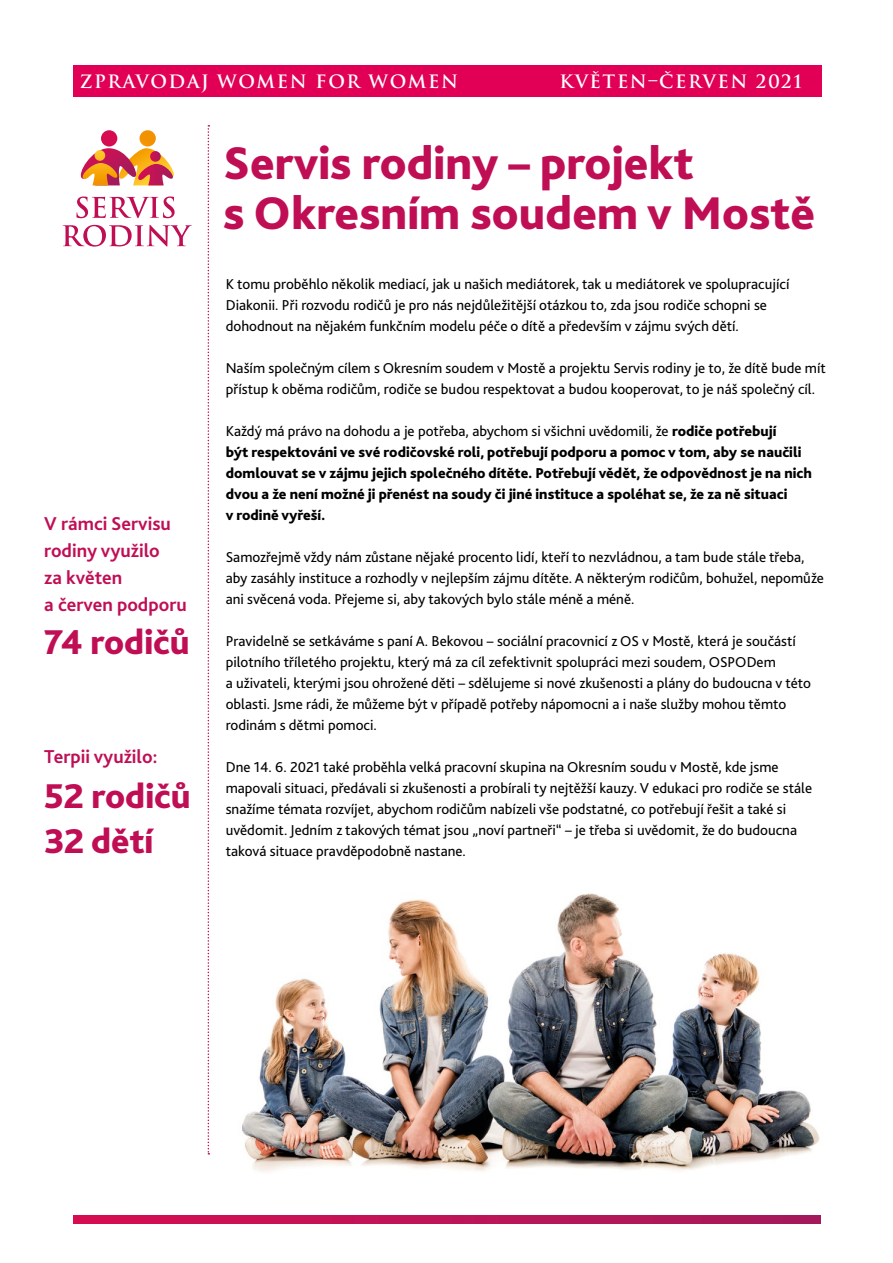
<style>
.page{position:relative;width:893px;height:1263px;background:#fff}
.page>*{position:absolute;margin:0;border:0;box-sizing:border-box;transform-origin:0 0}
.t1{font:800 48px/50.7px "Bliss 2";color:#c00e55}
.t2{font:800 36px/45px "Bliss 2";color:#c00e55}
.t3{font:700 19.5px/27px "Bliss 2";color:#c00e55}
.t4{font:700 18px "Trajan CE";letter-spacing:.09em;color:#fff}
.t5{font:15px/21px "Bliss 2";color:#000}
.t6{font:800 15px/21px "Bliss 2";color:#000}
.s1{font-weight:400}
</style>
<div class="page">
<img style="left:209px;top:893px;width:611px;height:279px">
<svg style="left:73px;top:1215px;width:748px;height:9px;background:#bc1456"></svg>
<svg style="left:208px;top:125px;width:1px;height:1029px"></svg>
<svg style="left:101px;top:130px;width:16px;height:17px"></svg>
<svg style="left:140px;top:130px;width:16px;height:17px"></svg>
<svg style="left:76px;top:196px;width:99px;height:22px"></svg>
<svg style="left:63px;top:225px;width:129px;height:22px"></svg>
<svg style="left:80px;top:148px;width:94px;height:37px"></svg>
<div style="left:73px;top:65px;width:748px;height:32px;background:#e20057"></div>
<p class="t4" style="left:80px;top:70px;width:380px">ZPRAVODAJ WOMEN FOR WOMEN</p>
<p class="t4" style="left:560px;top:70px;width:244px">KVĚTEN–ČERVEN 2021</p>
<h3 class="t3" style="left:44px;top:509px;width:144px">V rámci Servisu rodiny využilo<br>za květen<br>a červen podporu</h3>
<h2 class="t2" style="left:44px;top:619px;width:147px">74 rodičů</h2>
<h3 class="t3" style="left:44px;top:743px;width:115px">Terpii využilo:</h3>
<h2 class="t2" style="left:44px;top:773px;width:148px">52 rodičů<br>32 dětí</h2>
<h1 class="t1" style="left:223px;top:136px;width:593px">Servis rodiny – projekt<br>s Okresním soudem v Mostě</h1>
<p class="t5" style="left:226px;top:273px;width:565px">K tomu proběhlo několik mediací, jak u našich mediátorek, tak u mediátorek ve spolupracující<br>Diakonii. Při rozvodu rodičů je pro nás nejdůležitější otázkou to, zda jsou rodiče schopni se dohodnout na nějakém funkčním modelu péče o dítě a především v zájmu svých dětí.</p>
<p class="t5" style="left:226px;top:357px;width:602px">Naším společným cílem s Okresním soudem v Mostě a projektu Servis rodiny je to, že dítě bude mít přístup k oběma rodičům, rodiče se budou respektovat a budou kooperovat, to je náš společný cíl.</p>
<p class="t6" style="left:226px;top:420px;width:588px"><span class="s1">Každý má právo na dohodu a je potřeba, abychom si všichni uvědomili, že</span> rodiče potřebují<br>být respektováni ve své rodičovské roli, potřebují podporu a pomoc v tom, aby se naučili domlouvat se v zájmu jejich společného dítěte. Potřebují vědět, že odpovědnost je na nich dvou a že není možné ji přenést na soudy či jiné instituce a spoléhat se, že za ně situaci<br>v rodině vyřeší.</p>
<p class="t5" style="left:226px;top:546px;width:600px">Samozřejmě vždy nám zůstane nějaké procento lidí, kteří to nezvládnou, a tam bude stále třeba, aby zasáhly instituce a rozhodly v nejlepším zájmu dítěte. A některým rodičům, bohužel, nepomůže ani svěcená voda. Přejeme si, aby takových bylo stále méně a méně.</p>
<p class="t5" style="left:226px;top:630px;width:587px">Pravidelně se setkáváme s paní A. Bekovou – sociální pracovnicí z OS v Mostě, která je součástí pilotního tříletého projektu, který má za cíl zefektivnit spolupráci mezi soudem, OSPODem<br>a uživateli, kterými jsou ohrožené děti – sdělujeme si nové zkušenosti a plány do budoucna v této oblasti. Jsme rádi, že můžeme být v případě potřeby nápomocni a i naše služby mohou těmto rodinám s dětmi pomoci.</p>
<p class="t5" style="left:226px;top:756px;width:588px">Dne 14. 6. 2021 také proběhla velká pracovní skupina na Okresním soudu v Mostě, kde jsme mapovali situaci, předávali si zkušenosti a probírali ty nejtěžší kauzy. V edukaci pro rodiče se stále snažíme témata rozvíjet, abychom rodičům nabízeli vše podstatné, co potřebují řešit a také si uvědomit. Jedním z takových témat jsou „noví partneři“ – je třeba si uvědomit, že do budoucna taková situace pravděpodobně nastane.</p>
</div>
